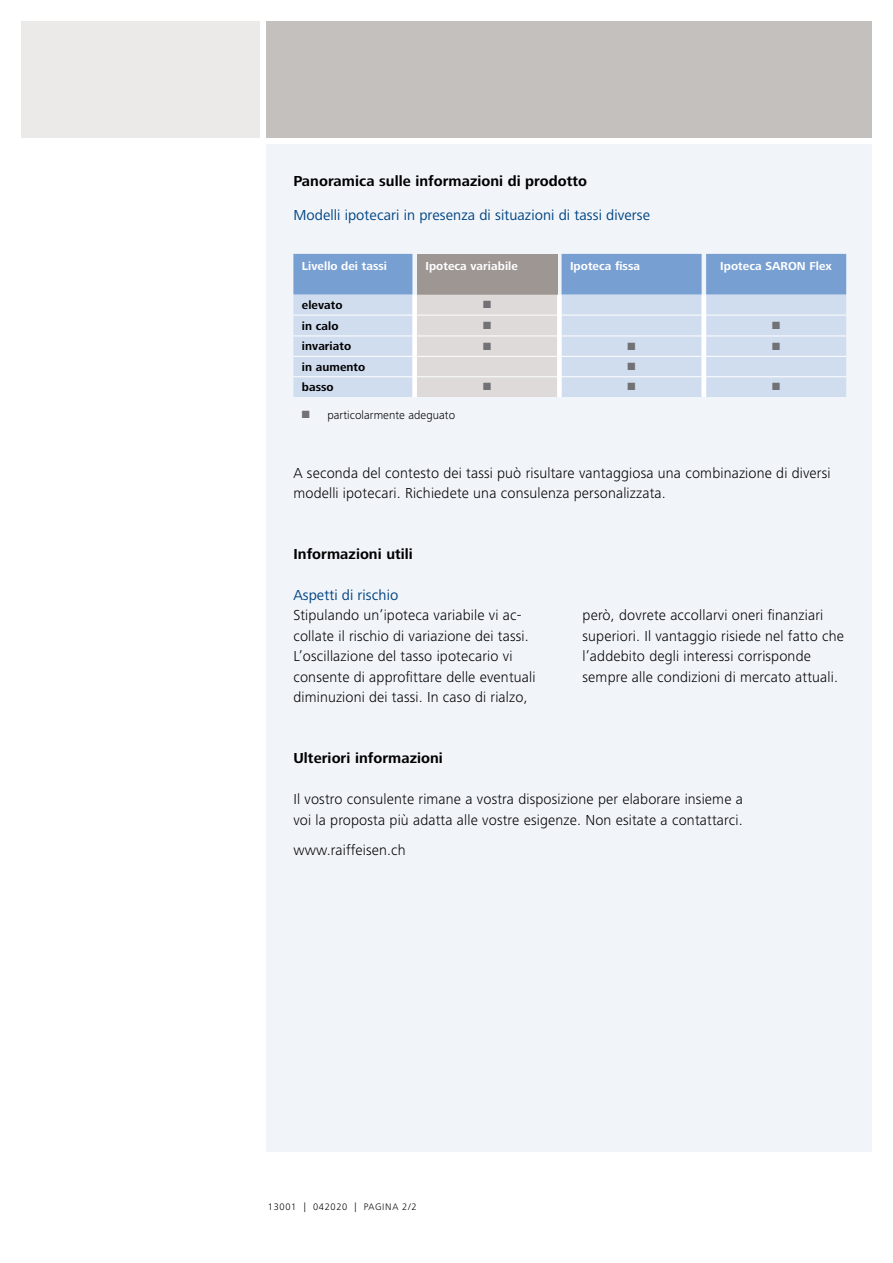
<style>
.page{position:relative;width:893px;height:1263px;background:#fff}
.page>*{position:absolute;margin:0;border:0;box-sizing:border-box;transform-origin:0 0}
.t1{font:300 15px/20.4px "Frutiger Next LT";letter-spacing:.01em;color:#000}
.t2{font:700 15px "Frutiger Next LT";letter-spacing:.005em;color:#000}
.t3{font:15px "Frutiger Next LT";letter-spacing:.005em;color:#004380}
.t4{font:700 12px "Frutiger Next LT";letter-spacing:.005em;color:#fff}
.t5{font:700 12px "Frutiger Next LT";letter-spacing:.005em;color:#000}
.t6{font:300 12px "Frutiger Next LT";letter-spacing:.005em;color:#000}
.t7{font:10.5px "Zapf Dingbats ITC";color:#727175}
.t8{font:300 9.75px "Frutiger Next LT";letter-spacing:.07em;color:#000}
.s1{color:#727175}
</style>
<div class="page">
<div style="left:266px;top:144px;width:606px;height:1007px;background:#f1f5fa"></div>
<div style="left:21px;top:21px;width:239px;height:117px;background:#ebeae9"></div>
<div style="left:266px;top:21px;width:606px;height:117px;background:#c4c0be"></div>
<svg style="left:293px;top:254px;width:553px;height:143px;background:#beccdf"></svg>
<hr style="left:706px;top:376px;width:140px;height:1px;background:#fff">
<p class="t2" style="left:293px;top:173px;width:295px">Panoramica sulle informazioni di prodotto</p>
<p class="t3" style="left:293px;top:207px;width:358px">Modelli ipotecari in presenza di situazioni di tassi diverse</p>
<p class="t4" style="left:302px;top:260px;width:87px">Livello dei tassi</p>
<p class="t4" style="left:425px;top:260px;width:94px">Ipoteca variabile</p>
<p class="t4" style="left:570px;top:260px;width:71px">Ipoteca fissa</p>
<p class="t4" style="left:720px;top:260px;width:113px">Ipoteca SARON Flex</p>
<p class="t5" style="left:302px;top:298px;width:42px">elevato</p>
<p class="t7" style="left:483px;top:300px;width:9px">■</p>
<p class="t5" style="left:302px;top:319px;width:38px">in calo</p>
<p class="t7" style="left:483px;top:320px;width:9px">■</p>
<p class="t7" style="left:772px;top:320px;width:9px">■</p>
<p class="t5" style="left:302px;top:340px;width:51px">invariato</p>
<p class="t7" style="left:483px;top:341px;width:9px">■</p>
<p class="t7" style="left:628px;top:341px;width:9px">■</p>
<p class="t7" style="left:772px;top:341px;width:9px">■</p>
<p class="t5" style="left:302px;top:360px;width:65px">in aumento</p>
<p class="t7" style="left:628px;top:361px;width:9px">■</p>
<p class="t5" style="left:302px;top:381px;width:33px">basso</p>
<p class="t7" style="left:483px;top:382px;width:9px">■</p>
<p class="t7" style="left:628px;top:382px;width:9px">■</p>
<p class="t7" style="left:772px;top:382px;width:9px">■</p>
<p class="t6" style="left:302px;top:408px;width:155px"><span class="s1">■</span> particolarmente adeguato</p>
<p class="t1" style="left:293px;top:462px;width:539px">A seconda del contesto dei tassi può risultare vantaggiosa una combinazione di diversi modelli ipotecari. Richiedete una consulenza personalizzata.</p>
<p class="t2" style="left:293px;top:546px;width:121px">Informazioni utili</p>
<p class="t3" style="left:293px;top:587px;width:106px">Aspetti di rischio</p>
<p class="t1" style="left:293px;top:605px;width:244px">Stipulando un’ipoteca variabile vi ac&shy;collate il rischio di variazione dei tassi.<br>L’oscillazione del tasso ipotecario vi consente di approfittare delle eventuali diminuzioni dei tassi. In caso di rialzo,</p>
<p class="t1" style="left:583px;top:605px;width:263px">però, dovrete accollarvi oneri finanziari superiori. Il vantaggio risiede nel fatto che l’addebito degli interessi corrisponde sempre alle condizioni di mercato attuali.</p>
<p class="t2" style="left:293px;top:750px;width:151px">Ulteriori informazioni</p>
<p class="t1" style="left:293px;top:789px;width:451px">Il vostro consulente rimane a vostra disposizione per elaborare insieme a voi la proposta più adatta alle vostre esigenze. Non esitate a contattarci.</p>
<p class="t1" style="left:293px;top:840px;width:114px">www.raiffeisen.ch</p>
<p class="t8" style="left:268px;top:1202px;width:150px">13001 | 042020 | PAGINA 2/2</p>
</div>
